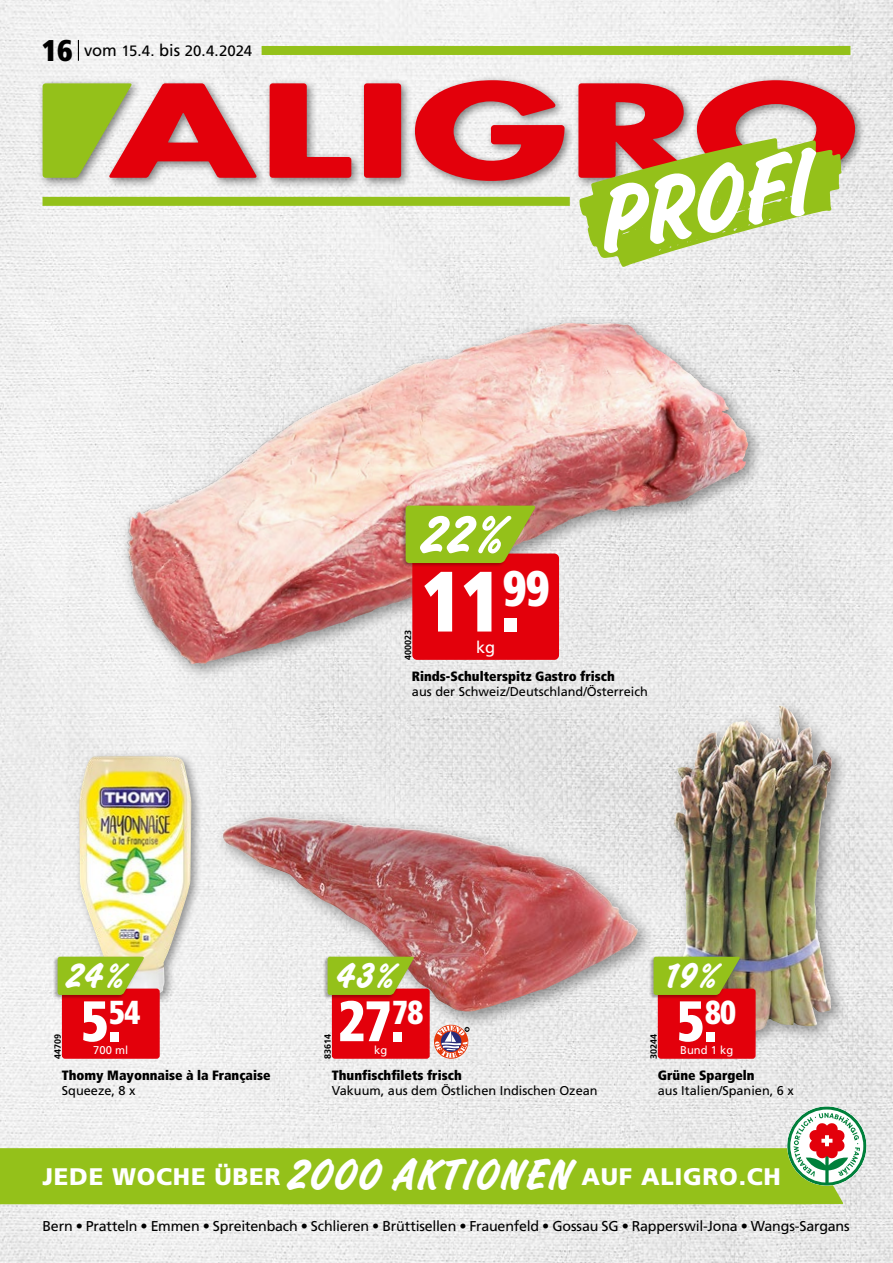
<style>
.page{position:relative;width:893px;height:1263px;background:#fff}
.page>*{position:absolute;margin:0;border:0;box-sizing:border-box;transform-origin:0 0}
.t1{font:700 99.3px "Challenge Com";color:#fff;scale:1.05 1}
.t2{font:900 condensed 85.5px "Frutiger LT Pro";color:#fff;scale:.92 1}
.t3{font:900 condensed 57px "Frutiger LT Pro";color:#fff;scale:.92 1}
.t4{font:700 56.25px "Challenge Com";color:#fff}
.t5{font:700 37.5px "Challenge Com";color:#fff}
.t6{font:900 24px "Frutiger LT Pro";letter-spacing:.03em;color:#fff}
.t7{font:16.5px "Frutiger LT Pro";color:#fff}
.t8{font:15px "Frutiger LT Pro";letter-spacing:-.005em;color:#000}
.t9{font:14.25px "Frutiger LT Pro";letter-spacing:-.015em;color:#000}
.t10{font:900 condensed 13.5px "Frutiger LT Pro";color:#000}
.t11{font:12.75px "Frutiger LT Pro";color:#000}
.t12{font:11.25px "Frutiger LT Pro";color:#fff}
.t13{font:700 9px "Frutiger LT Pro";color:#000}
.s1{font-weight:900;font-stretch:condensed;font-size:30px}
.s2{font-size:16.5px}
.s3{font-family:"Challenge Com";font-weight:700;font-size:46.5px}
</style>
<div class="page">
<img style="left:0;top:0;width:893px;height:1263px">
<div style="left:38px;top:75px;width:828px;height:117px;background:#000;opacity:.49"></div>
<svg style="left:109px;top:80px;width:746px;height:101px;fill:#e3000b"></svg>
<svg style="left:43px;top:83px;width:89px;height:95px;background:#a9bb48"></svg>
<div style="left:43px;top:197px;width:527px;height:9px;background:#94c11a"></div>
<svg style="left:579px;top:138px;width:263px;height:129px;background:#b4b956"></svg>
<div style="left:0;top:1148px;width:844px;height:56px;background:#94c11a"></div>
<svg style="left:787px;top:1106px;width:79px;height:80px"></svg>
<div style="left:262px;top:46px;width:588px;height:9px;background:#94c11a"></div>
<svg style="left:78px;top:40px;width:1px;height:21px"></svg>
<div style="left:75px;top:751px;width:127px;height:257px;background:#000;opacity:.4"></div>
<img style="left:79px;top:756px;width:112px;height:241px">
<div style="left:63px;top:989px;width:96px;height:69px;background:#e3000b;border-radius:2px"></div>
<div style="left:62px;top:988px;width:98px;height:71px;border:2px solid #e3000b;border-radius:2px"></div>
<div style="left:53px;top:956px;width:91px;height:43px;background:#000;opacity:.3"></div>
<svg style="left:58px;top:957px;width:86px;height:38px;background:#9dbc29"></svg>
<div style="left:119px;top:315px;width:646px;height:366px;background:#000;opacity:.4"></div>
<img style="left:126px;top:323px;width:440px;height:320px">
<div style="left:413px;top:554px;width:145px;height:105px;background:#e3000b;border-radius:4px"></div>
<div style="left:412px;top:553px;width:147px;height:107px;border:2px solid #e3000b;border-radius:4px"></div>
<div style="left:401px;top:505px;width:135px;height:62px;background:#000;opacity:.3"></div>
<svg style="left:406px;top:506px;width:130px;height:57px;background:#9ab523"></svg>
<div style="left:214px;top:809px;width:442px;height:221px;background:#000;opacity:.4"></div>
<img style="left:223px;top:817px;width:415px;height:194px">
<div style="left:333px;top:989px;width:96px;height:69px;background:#e3000b;border-radius:2px"></div>
<div style="left:332px;top:988px;width:98px;height:71px;border:2px solid #e3000b;border-radius:2px"></div>
<svg style="left:434px;top:1025px;width:34px;height:34px"></svg>
<svg style="left:435px;top:1025px;width:34px;height:33px"></svg>
<div style="left:323px;top:956px;width:91px;height:43px;background:#000;opacity:.3"></div>
<svg style="left:328px;top:957px;width:86px;height:38px;background:#9bb826"></svg>
<div style="left:665px;top:699px;width:183px;height:354px;background:#000;opacity:.4"></div>
<img style="left:672px;top:705px;width:109px;height:332px">
<div style="left:658px;top:989px;width:97px;height:69px;background:#e3000b;border-radius:2px"></div>
<div style="left:658px;top:988px;width:98px;height:71px;border:2px solid #e3000b;border-radius:2px"></div>
<div style="left:649px;top:956px;width:91px;height:43px;background:#000;opacity:.3"></div>
<svg style="left:654px;top:957px;width:86px;height:38px;background:#95b31f"></svg>
<p class="t8" style="left:42px;top:42px;width:212px"><span class="s1">16</span> <span class="s2">vom</span> 15.4. <span class="s2">bis</span> 20.4.2024</p>
<h1 class="t1" style="left:587px;top:167px;width:209px;rotate:-11deg">PROFI</h1>
<p class="t13" style="left:403px;top:660px;width:32px;rotate:-90deg">400023</p>
<h3 class="t4" style="left:421px;top:502px;width:85px">22%</h3>
<h2 class="t2" style="left:422px;top:549px;width:140px">11.<sup>99</sup></h2>
<p class="t7" style="left:476px;top:638px;width:21px">kg</p>
<p class="t10" style="left:412px;top:668px;width:204px">Rinds-Schulterspitz Gastro frisch</p>
<p class="t11" style="left:412px;top:684px;width:237px">aus der Schweiz/Deutschland/Österreich</p>
<h3 class="t5" style="left:66px;top:954px;width:60px">24%</h3>
<h3 class="t5" style="left:336px;top:954px;width:60px">43%</h3>
<h3 class="t5" style="left:666px;top:954px;width:53px">19%</h3>
<p class="t13" style="left:52px;top:1059px;width:27px;rotate:-90deg">44709</p>
<h3 class="t3" style="left:81px;top:986px;width:66px">5.<sup>54</sup></h3>
<p class="t12" style="left:93px;top:1044px;width:37px">700 ml</p>
<p class="t13" style="left:322px;top:1059px;width:27px;rotate:-90deg">83614</p>
<h3 class="t3" style="left:338px;top:986px;width:94px">27.<sup>78</sup></h3>
<p class="t12" style="left:374px;top:1044px;width:15px">kg</p>
<p class="t13" style="left:648px;top:1059px;width:27px;rotate:-90deg">30244</p>
<h3 class="t3" style="left:677px;top:986px;width:66px">5.<sup>80</sup></h3>
<p class="t12" style="left:680px;top:1044px;width:55px">Bund 1 kg</p>
<p class="t10" style="left:62px;top:1067px;width:210px">Thomy Mayonnaise à la Française</p>
<p class="t11" style="left:62px;top:1083px;width:75px">Squeeze, 8 x</p>
<p class="t10" style="left:332px;top:1067px;width:131px">Thunfischfilets frisch</p>
<p class="t11" style="left:332px;top:1083px;width:267px">Vakuum, aus dem Östlichen Indischen Ozean</p>
<p class="t10" style="left:658px;top:1067px;width:98px">Grüne Spargeln</p>
<p class="t11" style="left:658px;top:1083px;width:138px">aus Italien/Spanien, 6 x</p>
<h3 class="t6" style="left:43px;top:1162px;width:740px">JEDE WOCHE ÜBER <span class="s3">2000 AKTIONEN</span> AUF ALIGRO.CH</h3>
<p class="t9" style="left:43px;top:1218px;width:809px">Bern • Pratteln • Emmen • Spreitenbach • Schlieren • Brüttisellen • Frauenfeld • Gossau SG • Rapperswil-Jona • Wangs-Sargans</p>
</div>
